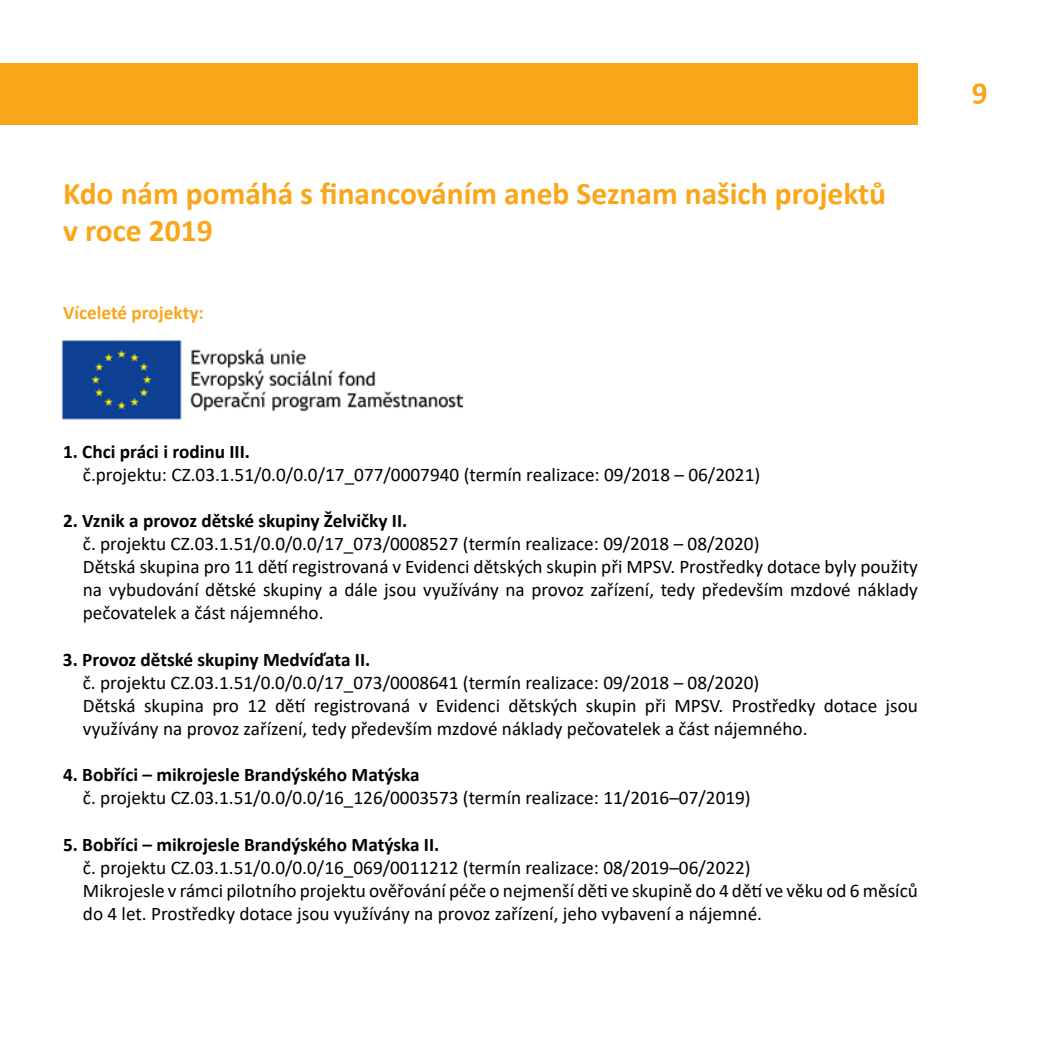
<style>
.page{position:relative;width:1042px;height:1042px;background:#fff}
.page>*{position:absolute;margin:0;border:0;box-sizing:border-box;transform-origin:0 0}
.t1{font:700 31.5px/37.8px "Calibri";color:#faa61a}
.t2{font:19.25px/23.1px "Calibri";color:#000}
.t3{font:700 19.25px "Calibri";color:#faa61a}
.s1{font-weight:700}
</style>
<div class="page">
<div style="left:0;top:63px;width:918px;height:61px;background:#faa61a"></div>
<svg style="left:972px;top:83px;width:14px;height:21px"></svg>
<img style="left:61px;top:340px;width:402px;height:80px">
<p class="t1" style="left:63px;top:174px;width:824px">Kdo nám pomáhá s financováním aneb Seznam našich projektů v roce 2019</p>
<p class="t3" style="left:63px;top:299px;width:142px">Víceleté projekty:</p>
<p class="t2" style="left:83px;top:439px;width:679px;text-indent:-20px"><span class="s1">1. Chci práci i rodinu III.<br></span>č.projektu: CZ.03.1.51/0.0/0.0/17_077/0007940 (termín realizace: 09/2018 – 06/2021)</p>
<p class="t2" style="left:83px;top:508px;width:836px;text-indent:-20px"><span class="s1">2. Vznik a provoz dětské skupiny Želvičky II.<br></span>č. projektu CZ.03.1.51/0.0/0.0/17_073/0008527 (termín realizace: 09/2018 – 08/2020)<br>Dětská skupina pro 11 dětí registrovaná v Evidenci dětských skupin při MPSV. Prostředky dotace byly použity na vybudování dětské skupiny a dále jsou využívány na provoz zařízení, tedy především mzdové náklady pečovatelek a část nájemného.</p>
<p class="t2" style="left:83px;top:647px;width:836px;text-indent:-20px"><span class="s1">3. Provoz dětské skupiny Medvíďata II.<br></span>č. projektu CZ.03.1.51/0.0/0.0/17_073/0008641 (termín realizace: 09/2018 – 08/2020)<br>Dětská skupina pro 12 dětí registrovaná v Evidenci dětských skupin při MPSV. Prostředky dotace jsou využívány na provoz zařízení, tedy především mzdové náklady pečovatelek a část nájemného.</p>
<p class="t2" style="left:83px;top:763px;width:669px;text-indent:-20px"><span class="s1">4. Bobříci – mikrojesle Brandýského Matýska<br></span>č. projektu CZ.03.1.51/0.0/0.0/16_126/0003573 (termín realizace: 11/2016–07/2019)</p>
<p class="t2" style="left:83px;top:832px;width:836px;text-indent:-20px"><span class="s1">5. Bobříci – mikrojesle Brandýského Matýska II.<br></span>č. projektu CZ.03.1.51/0.0/0.0/16_069/0011212 (termín realizace: 08/2019–06/2022)<br>Mikrojesle v rámci pilotního projektu ověřování péče o nejmenší děti ve skupině do 4 dětí ve věku od 6 měsíců do 4 let. Prostředky dotace jsou využívány na provoz zařízení, jeho vybavení a nájemné.</p>
</div>
